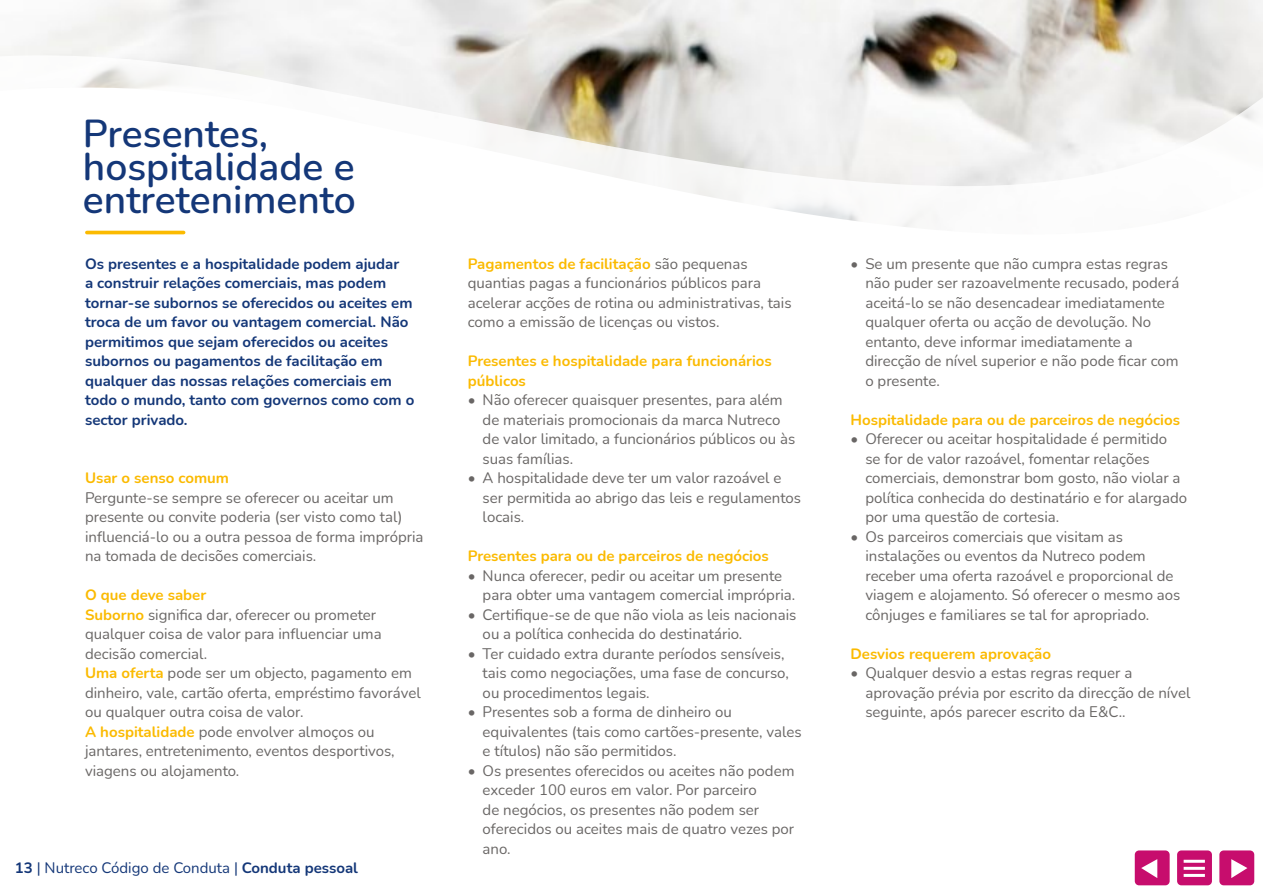
<style>
.page{position:relative;width:1263px;height:893px;background:#fff}
.page>*{position:absolute;margin:0;border:0;box-sizing:border-box;transform-origin:0 0}
.t1{font:600 39px/33px "Nunito";color:#143778}
.t2{font:15px/19.5px "Nunito";color:#696665}
.t3{font:700 15px/19.5px "Nunito";color:#143778}
.t4{font:700 15px/19.5px "Nunito";color:#fbba00}
.t5{font:15px "Nunito";color:#143778}
.s1{font-weight:700;color:#fbba00}
.s2{font-weight:700}
</style>
<div class="page">
<img style="left:46px;top:0;width:1217px;height:39px">
<svg style="left:0;top:39px;width:1263px;height:41px"></svg>
<svg style="left:80px;top:80px;width:1183px;height:155px"></svg>
<hr style="left:87px;top:231px;width:97px;height:3px;background:#fbba00">
<svg style="left:1134px;top:850px;width:36px;height:36px"></svg>
<svg style="left:1177px;top:850px;width:35px;height:36px"></svg>
<svg style="left:1219px;top:850px;width:36px;height:36px"></svg>
<h1 class="t1" style="left:83px;top:115px;width:274px">Presentes, hospitalidade e entretenimento</h1>
<p class="t3" style="left:85px;top:253px;width:331px">Os presentes e a hospitalidade podem ajudar<br>a construir relações comerciais, mas podem tornar-se subornos se oferecidos ou aceites em troca de um favor ou vantagem comercial. Não permitimos que sejam oferecidos ou aceites subornos ou pagamentos de facilitação em qualquer das nossas relações comerciais em todo o mundo, tanto com governos como com o sector privado.</p>
<p class="t4" style="left:85px;top:467px;width:146px">Usar o senso comum</p>
<p class="t2" style="left:85px;top:487px;width:340px">Pergunte-se sempre se oferecer ou aceitar um presente ou convite poderia (ser visto como tal) influenciá-lo ou a outra pessoa de forma imprópria na tomada de decisões comerciais.</p>
<p class="t2" style="left:85px;top:584px;width:337px"><span class="s1">O que deve saber<br>Suborno</span> significa dar, oferecer ou prometer qualquer coisa de valor para influenciar uma decisão comercial.<br><span class="s1">Uma oferta</span> pode ser um objecto, pagamento em dinheiro, vale, cartão oferta, empréstimo favorável ou qualquer outra coisa de valor.<br><span class="s1">A hospitalidade</span> pode envolver almoços ou jantares, entretenimento, eventos desportivos, viagens ou alojamento.</p>
<p class="t5" style="left:15px;top:857px;width:345px"><span class="s2">13</span> | Nutreco Código de Conduta | <span class="s2">Conduta pessoal</span></p>
<p class="t2" style="left:468px;top:253px;width:325px"><span class="s1">Pagamentos de facilitação</span> são pequenas quantias pagas a funcionários públicos para acelerar acções de rotina ou administrativas, tais como a emissão de licenças ou vistos.</p>
<p class="t4" style="left:468px;top:350px;width:306px">Presentes e hospitalidade para funcionários públicos</p>
<p class="t2" style="left:483px;top:389px;width:314px;text-indent:-15px">• Não oferecer quaisquer presentes, para além de materiais promocionais da marca Nutreco de valor limitado, a funcionários públicos ou às suas famílias.</p>
<p class="t2" style="left:483px;top:467px;width:320px;text-indent:-15px">• A hospitalidade deve ter um valor razoável e ser permitida ao abrigo das leis e regulamentos locais.</p>
<p class="t4" style="left:468px;top:545px;width:303px">Presentes para ou de parceiros de negócios</p>
<p class="t2" style="left:483px;top:565px;width:314px;text-indent:-15px">• Nunca oferecer, pedir ou aceitar um presente para obter uma vantagem comercial imprópria.</p>
<p class="t2" style="left:483px;top:604px;width:315px;text-indent:-15px">• Certifique-se de que não viola as leis nacionais ou a política conhecida do destinatário.</p>
<p class="t2" style="left:483px;top:643px;width:308px;text-indent:-15px">• Ter cuidado extra durante períodos sensíveis, tais como negociações, uma fase de concurso, ou procedimentos legais.</p>
<p class="t2" style="left:483px;top:701px;width:320px;text-indent:-15px">• Presentes sob a forma de dinheiro ou equivalentes (tais como cartões-presente, vales e títulos) não são permitidos.</p>
<p class="t2" style="left:483px;top:760px;width:313px;text-indent:-15px">• Os presentes oferecidos ou aceites não podem exceder 100 euros em valor. Por parceiro<br>de negócios, os presentes não podem ser oferecidos ou aceites mais de quatro vezes por ano.</p>
<p class="t2" style="left:865px;top:253px;width:315px;text-indent:-15px">• Se um presente que não cumpra estas regras não puder ser razoavelmente recusado, poderá aceitá-lo se não desencadear imediatamente qualquer oferta ou acção de devolução. No entanto, deve informar imediatamente a direcção de nível superior e não pode ficar com o presente.</p>
<p class="t4" style="left:850px;top:409px;width:331px">Hospitalidade para ou de parceiros de negócios</p>
<p class="t2" style="left:865px;top:428px;width:323px;text-indent:-15px">• Oferecer ou aceitar hospitalidade é permitido<br>se for de valor razoável, fomentar relações comerciais, demonstrar bom gosto, não violar a política conhecida do destinatário e for alargado por uma questão de cortesia.</p>
<p class="t2" style="left:865px;top:526px;width:316px;text-indent:-15px">• Os parceiros comerciais que visitam as instalações ou eventos da Nutreco podem receber uma oferta razoável e proporcional de viagem e alojamento. Só oferecer o mesmo aos cônjuges e familiares se tal for apropriado.</p>
<p class="t4" style="left:850px;top:643px;width:202px">Desvios requerem aprovação</p>
<p class="t2" style="left:865px;top:662px;width:327px;text-indent:-15px">• Qualquer desvio a estas regras requer a aprovação prévia por escrito da direcção de nível seguinte, após parecer escrito da E&amp;C..</p>
</div>
